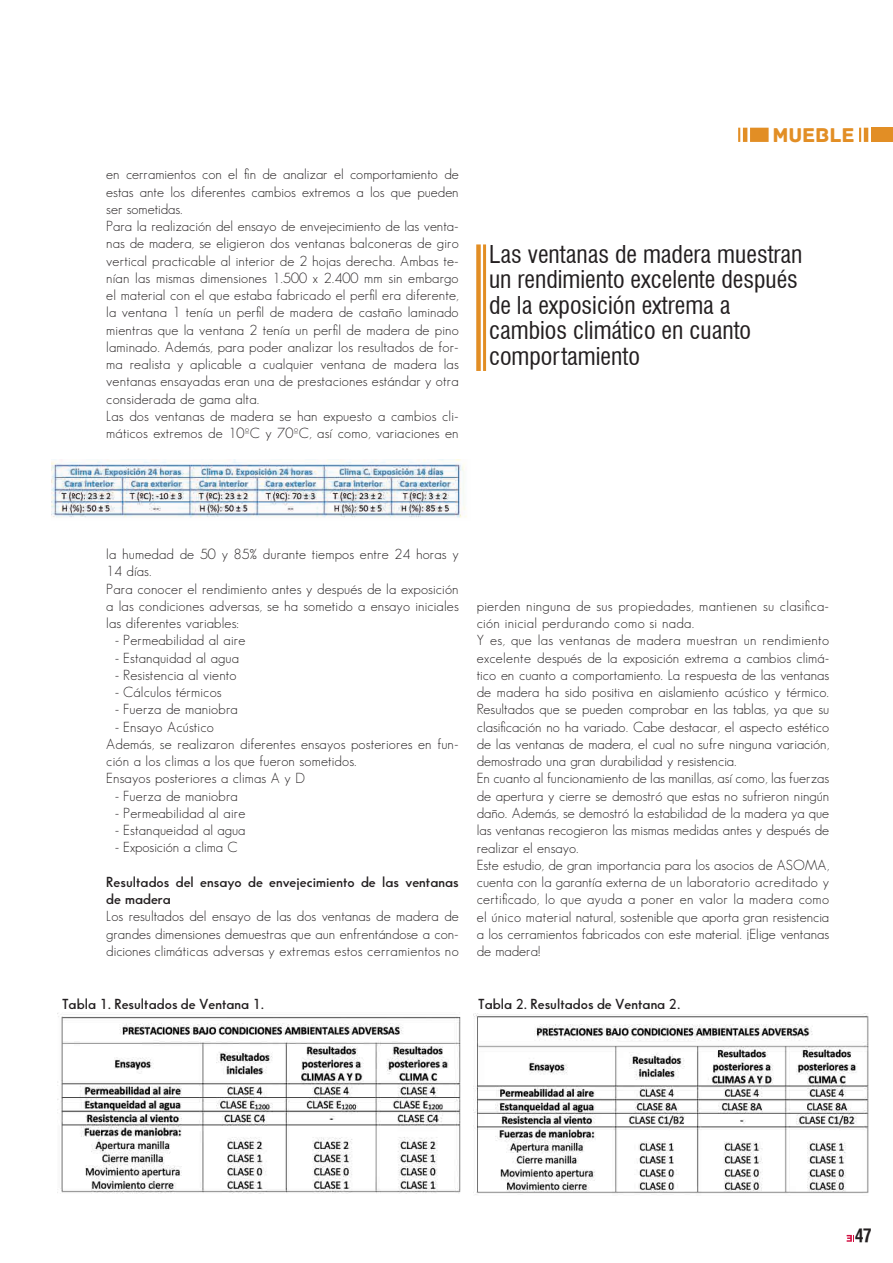
<style>
.page{position:relative;width:893px;height:1263px;background:#fff}
.page>*{position:absolute;margin:0;border:0;box-sizing:border-box;transform-origin:0 0}
.t1{font:condensed 24px/25.5px "Swiss 721 BT";color:#231f20}
.t2{font:21px "Archive";letter-spacing:-.01em;color:#e28e25}
.t3{font:18px "Swiss 721 Bold Condensed BT";color:#231f20}
.t4{font:14.25px/17.2px "Sans Serif FLF";letter-spacing:.01em;color:#231f20}
.t5{font:600 14.25px/17.2px "Sans Serif FLF";color:#231f20}
</style>
<div class="page">
<svg style="left:847px;top:1235px;width:7px;height:7px"></svg>
<div style="left:871px;top:128px;width:22px;height:14px;background:#e28e25"></div>
<div style="left:750px;top:128px;width:19px;height:14px;background:#e28e25"></div>
<hr style="left:743px;top:128px;width:4px;height:14px;background:#e28e25">
<hr style="left:864px;top:128px;width:4px;height:14px;background:#e28e25">
<svg style="left:738px;top:128px;width:2px;height:14px"></svg>
<svg style="left:859px;top:128px;width:2px;height:14px"></svg>
<img style="left:58px;top:1016px;width:403px;height:178px">
<img style="left:474px;top:1015px;width:395px;height:180px">
<img style="left:51px;top:459px;width:416px;height:59px">
<div style="left:476px;top:244px;width:5px;height:127px;background:#e28e25"></div>
<hr style="left:483px;top:244px;width:3px;height:127px;background:#e28e25">
<p class="t4" style="left:106px;top:166px;width:354px">en cerramientos con el fin de analizar el comportamiento de estas ante los diferentes cambios extremos a los que pueden ser sometidas.<br>Para la realización del ensayo de envejecimiento de las venta&shy;nas de madera, se eligieron dos ventanas balconeras de giro vertical practicable al interior de 2 hojas derecha. Ambas te&shy;nían las mismas dimensiones 1.500 x 2.400 mm sin embargo el material con el que estaba fabricado el perfil era diferente, la ventana 1 tenía un perfil de madera de castaño laminado mientras que la ventana 2 tenía un perfil de madera de pino laminado. Además, para poder analizar los resultados de for&shy;ma realista y aplicable a cualquier ventana de madera las ventanas ensayadas eran una de prestaciones estándar y otra considerada de gama alta.<br>Las dos ventanas de madera se han expuesto a cambios cli&shy;máticos extremos de 10ºC y 70ºC, así como, variaciones en</p>
<h2 class="t2" style="left:773px;top:122px;width:83px">MUEBLE</h2>
<h1 class="t1" style="left:489px;top:241px;width:315px">Las ventanas de madera muestran un rendimiento excelente después de la exposición extrema a cambios climático en cuanto comportamiento</h1>
<p class="t4" style="left:106px;top:545px;width:354px">la humedad de 50 y 85% durante tiempos entre 24 horas y 14 días.<br>Para conocer el rendimiento antes y después de la exposición a las condiciones adversas, se ha sometido a ensayo iniciales las diferentes variables:</p>
<p class="t4" style="left:115px;top:632px;width:132px">- Permeabilidad al aire</p>
<p class="t4" style="left:115px;top:649px;width:126px">- Estanquidad al agua</p>
<p class="t4" style="left:115px;top:666px;width:123px">- Resistencia al viento</p>
<p class="t4" style="left:115px;top:683px;width:108px">- Cálculos térmicos</p>
<p class="t4" style="left:115px;top:701px;width:125px">- Fuerza de maniobra</p>
<p class="t4" style="left:106px;top:718px;width:354px;text-indent:9px">- Ensayo Acústico<br>Además, se realizaron diferentes ensayos posteriores en fun&shy;ción a los climas a los que fueron sometidos.<br>Ensayos posteriores a climas A y D</p>
<p class="t4" style="left:115px;top:787px;width:125px">- Fuerza de maniobra</p>
<p class="t4" style="left:115px;top:804px;width:132px">- Permeabilidad al aire</p>
<p class="t4" style="left:115px;top:821px;width:132px">- Estanqueidad al agua</p>
<p class="t4" style="left:115px;top:839px;width:124px">- Exposición a clima C</p>
<p class="t5" style="left:106px;top:873px;width:354px">Resultados del ensayo de envejecimiento de las ventanas de madera</p>
<p class="t4" style="left:106px;top:908px;width:354px;text-align:justify">Los resultados del ensayo de las dos ventanas de madera de grandes dimensiones demuestras que aun enfrentándose a con&shy;diciones climáticas adversas y extremas estos cerramientos no</p>
<p class="t4" style="left:477px;top:597px;width:354px">pierden ninguna de sus propiedades, mantienen su clasifica&shy;ción inicial perdurando como si nada.<br>Y es, que las ventanas de madera muestran un rendimiento excelente después de la exposición extrema a cambios climá&shy;tico en cuanto a comportamiento. La respuesta de las ventanas de madera ha sido positiva en aislamiento acústico y térmico.<br>Resultados que se pueden comprobar en las tablas, ya que su clasificación no ha variado. Cabe destacar, el aspecto estético de las ventanas de madera, el cual no sufre ninguna variación, demostrado una gran durabilidad y resistencia.<br>En cuanto al funcionamiento de las manillas, así como, las fuerzas de apertura y cierre se demostró que estas no sufrieron ningún daño. Además, se demostró la estabilidad de la madera ya que las ventanas recogieron las mismas medidas antes y después de realizar el ensayo.<br>Este estudio, de gran importancia para los asocios de ASOMA, cuenta con la garantía externa de un laboratorio acreditado y certificado, lo que ayuda a poner en valor la madera como el único material natural, sostenible que aporta gran resistencia a los cerramientos fabricados con este material. ¡Elige ventanas de madera!</p>
<p class="t5" style="left:62px;top:995px;width:204px">Tabla 1. Resultados de Ventana 1.</p>
<p class="t5" style="left:478px;top:995px;width:204px">Tabla 2. Resultados de Ventana 2.</p>
<p class="t3" style="left:855px;top:1224px;width:19px">47</p>
</div>
